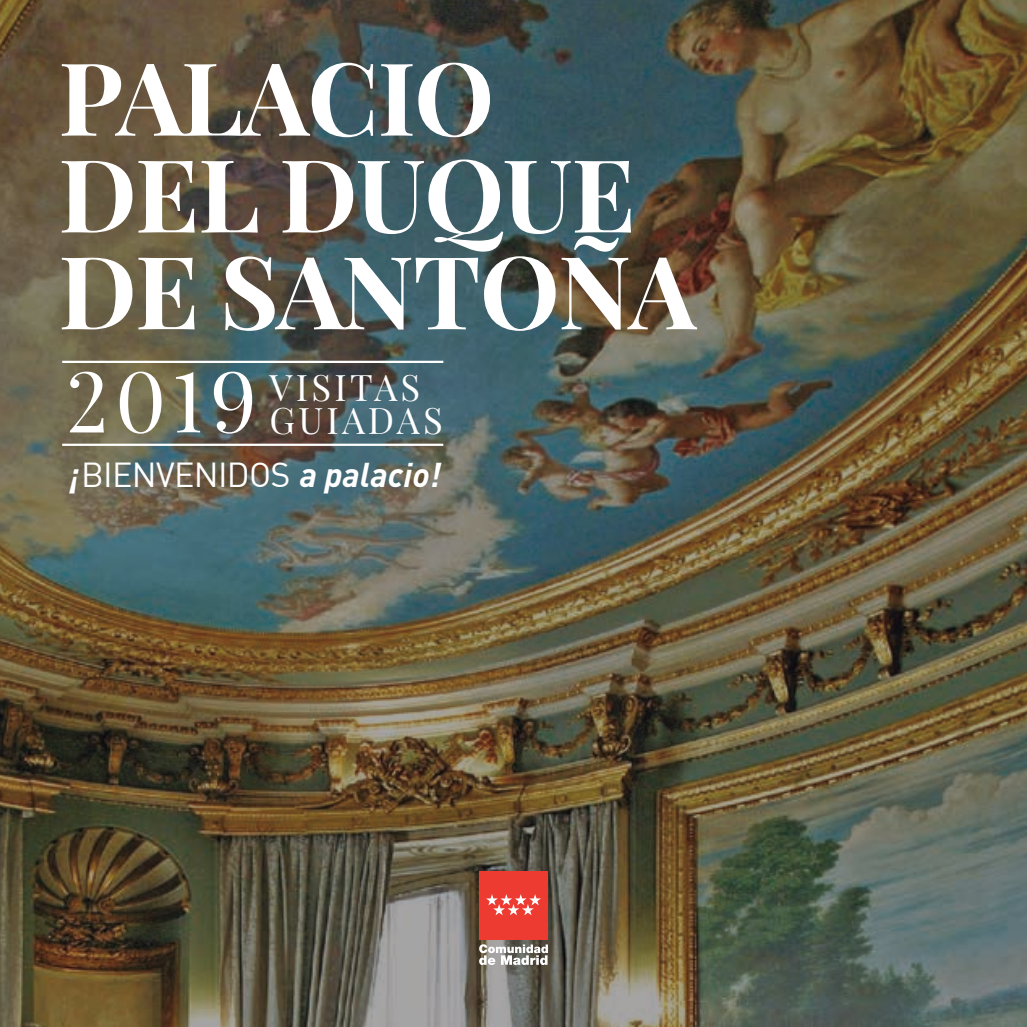
<style>
.page{position:relative;width:1027px;height:1027px;background:#fff}
.page>*{position:absolute;margin:0;border:0;box-sizing:border-box;transform-origin:0 0}
.t1{font:700 101.25px/96.8px "Playfair Display";letter-spacing:-.02em;color:#fff}
.t2{font:84.38px "Playfair Display";color:#fff}
.t3{font:36.45px "Playfair Display";letter-spacing:.09em;color:#fff}
.t4{font:33.98px "DIN";letter-spacing:-.02em;color:#fff}
.s1{font-family:"DIN Pro";font-weight:700;font-style:italic}
</style>
<div class="page">
<img style="left:0;top:0;width:1027px;height:1027px">
<hr style="left:62px;top:361px;width:381px;height:2px;background:#fff">
<hr style="left:62px;top:444px;width:381px;height:2px;background:#fff">
<div style="left:479px;top:871px;width:69px;height:69px;background:#ee3b32"></div>
<svg style="left:486px;top:894px;width:55px;height:21px"></svg>
<svg style="left:479px;top:944px;width:69px;height:21px"></svg>
<p class="t1" style="left:58px;top:49px;width:639px">PALACIO<br>DEL DUQUE<br>DE SANTOÑA</p>
<p class="t2" style="left:66px;top:348px;width:192px">2019</p>
<p class="t3" style="left:270px;top:364px;width:152px">VISITAS</p>
<p class="t3" style="left:270px;top:398px;width:175px">GUIADAS</p>
<p class="t4" style="left:70px;top:454px;width:373px"><span class="s1">¡</span>BIENVENIDOS <span class="s1">a palacio!</span></p>
</div>
